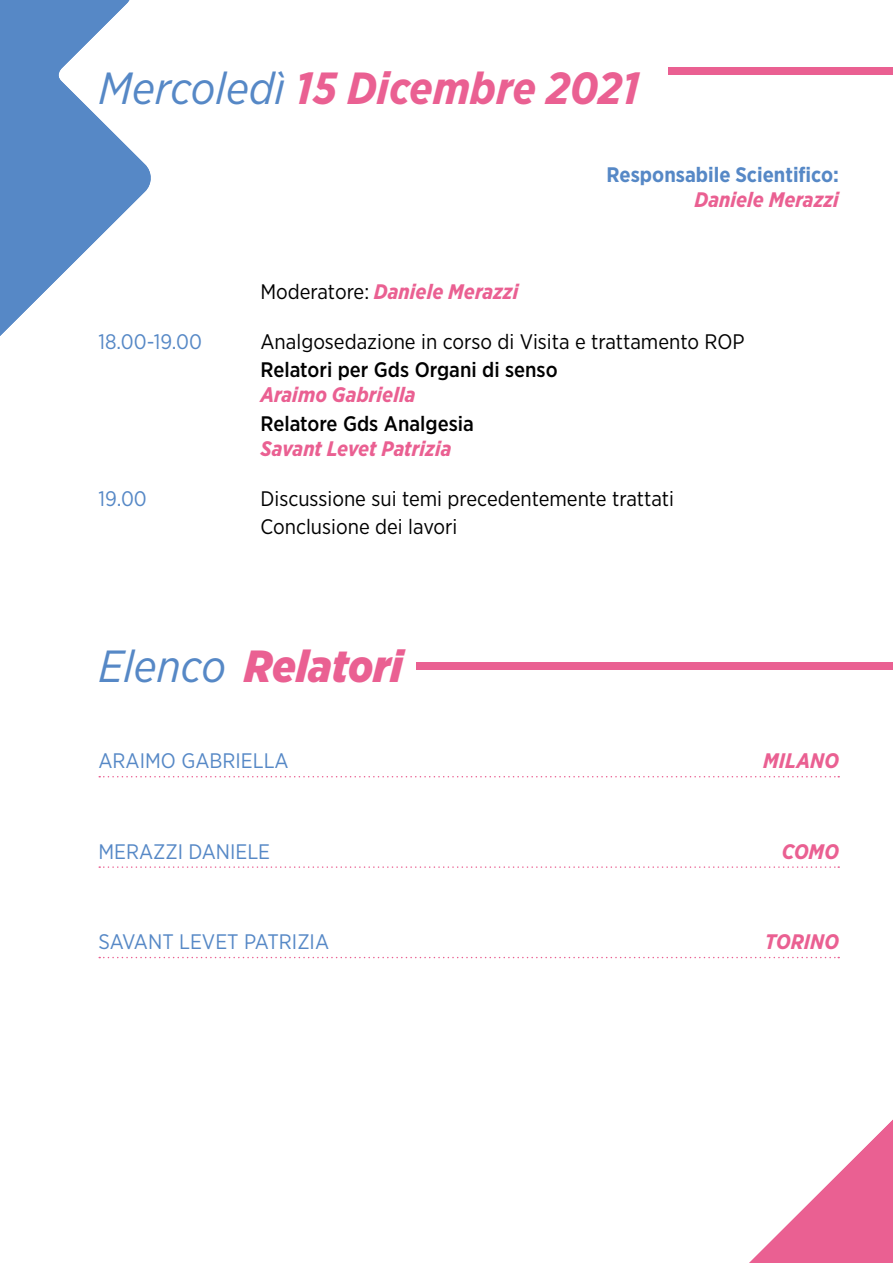
<style>
.page{position:relative;width:893px;height:1263px;background:#fff}
.page>*{position:absolute;margin:0;border:0;box-sizing:border-box;transform-origin:0 0}
.t1{font:italic 700 45px "Gotham Narrow";color:#ea6092}
.t2{font:italic 900 45px "Gotham Narrow";color:#ea6092}
.t3{font:21px/28.2px "Gotham Narrow";color:#000}
.t4{font:italic 700 21px "Gotham Narrow";color:#ea6092}
.t5{font:21px "Gotham Narrow";color:#5688c6}
.t6{font:500 21px "Gotham Narrow";color:#000}
.t7{font:700 21px "Gotham Narrow";color:#5688c6}
.s1{font-weight:400;color:#5688c6}
.s2{font-weight:400;font-style:normal;color:#000}
</style>
<div class="page">
<div style="left:668px;top:68px;width:225px;height:7px;background:#ea6092"></div>
<svg style="left:0;top:0;width:151px;height:336px;fill:#5688c6"></svg>
<svg style="left:99px;top:776px;width:740px;height:1px"></svg>
<svg style="left:99px;top:866px;width:740px;height:2px"></svg>
<svg style="left:99px;top:957px;width:611px;height:1px"></svg>
<div style="left:416px;top:663px;width:477px;height:7px;background:#ea6092"></div>
<svg style="left:713px;top:956px;width:180px;height:307px"></svg>
<h1 class="t1" style="left:98px;top:59px;width:543px"><span class="s1">Mercoledì</span> 15 Dicembre 2021</h1>
<p class="t4" style="left:260px;top:278px;width:259px"><span class="s2">Moderatore:</span> Daniele Merazzi</p>
<p class="t7" style="left:607px;top:161px;width:234px">Responsabile Scientifico:</p>
<p class="t4" style="left:694px;top:186px;width:146px">Daniele Merazzi</p>
<p class="t5" style="left:98px;top:329px;width:105px">18.00-19.00</p>
<p class="t3" style="left:260px;top:327px;width:486px">Analgosedazione in corso di Visita e trattamento ROP</p>
<p class="t6" style="left:260px;top:357px;width:299px">Relatori per Gds Organi di senso</p>
<p class="t4" style="left:260px;top:381px;width:157px">Araimo Gabriella</p>
<p class="t6" style="left:260px;top:410px;width:215px">Relatore Gds Analgesia</p>
<p class="t4" style="left:260px;top:435px;width:193px">Savant Levet Patrizia</p>
<p class="t5" style="left:98px;top:486px;width:50px">19.00</p>
<p class="t3" style="left:260px;top:484px;width:415px">Discussione sui temi precedentemente trattati<br>Conclusione dei lavori</p>
<h1 class="t2" style="left:98px;top:636px;width:306px"><span class="s1">Elenco</span> Relatori</h1>
<p class="t5" style="left:98px;top:748px;width:192px">ARAIMO GABRIELLA</p>
<p class="t4" style="left:763px;top:747px;width:77px">MILANO</p>
<p class="t5" style="left:98px;top:838px;width:173px">MERAZZI DANIELE</p>
<p class="t4" style="left:782px;top:838px;width:59px">COMO</p>
<p class="t5" style="left:98px;top:929px;width:232px">SAVANT LEVET PATRIZIA</p>
<p class="t4" style="left:765px;top:928px;width:75px">TORINO</p>
</div>
